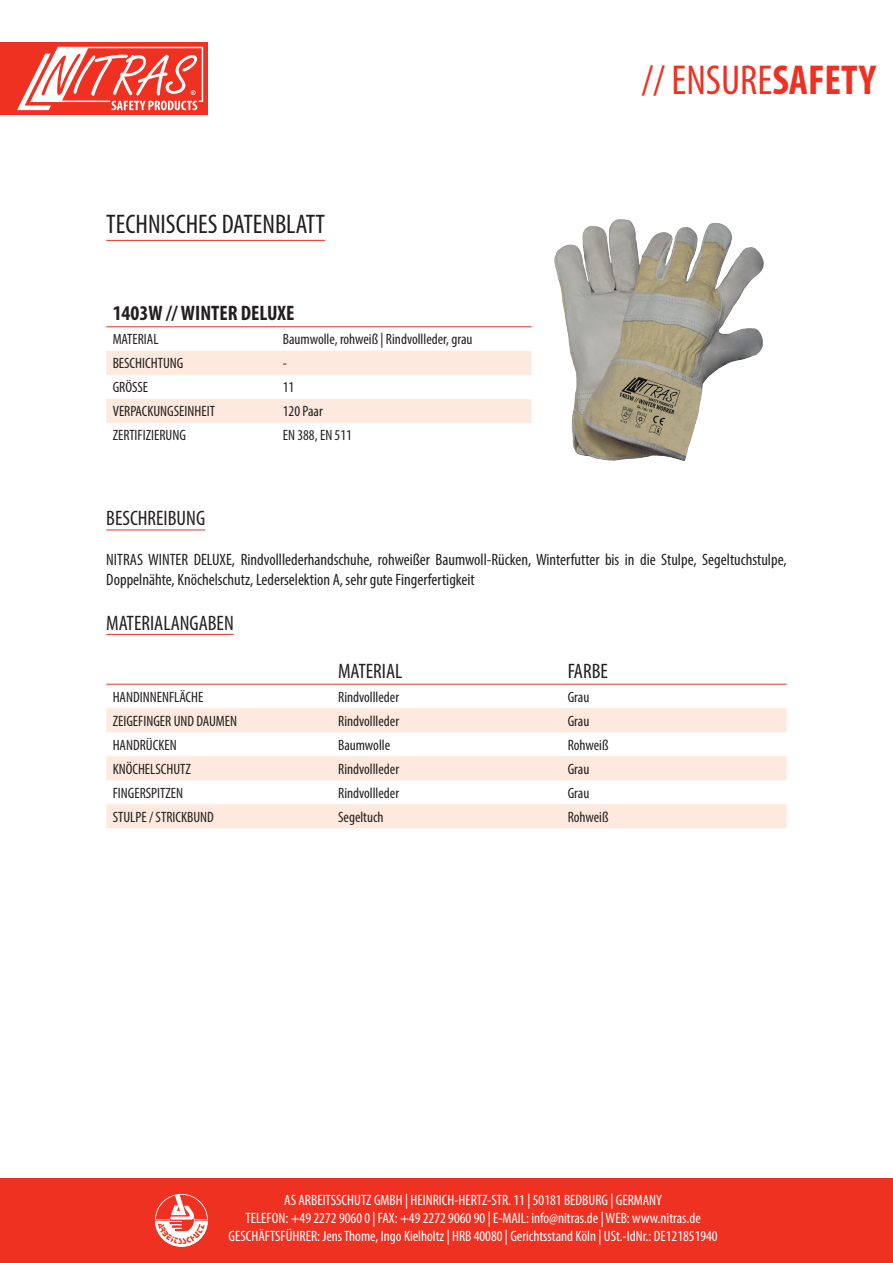
<style>
.page{position:relative;width:893px;height:1263px;background:#fff}
.page>*{position:absolute;margin:0;border:0;box-sizing:border-box;transform-origin:0 0}
.t1{font:condensed 42px "Myriad Pro";color:#ef3122}
.t2{font:condensed 27px "Myriad Pro";color:#231f20}
.t3{font:condensed 21px "Myriad Pro";color:#231f20}
.t4{font:700 condensed 21px "Myriad Pro";color:#231f20}
.t5{font:condensed 16.5px/19.8px "Myriad Pro";color:#231f20}
.t6{font:condensed 15px "Myriad Pro";color:#231f20}
.t7{font:condensed 15px/18px "Myriad Pro";color:#fff;text-align:center}
.s1{font-weight:700}
</style>
<div class="page">
<div style="left:0;top:1178px;width:893px;height:85px;background:#ef3122"></div>
<div style="left:0;top:43px;width:207px;height:72px;background:#ef3122"></div>
<svg style="left:17px;top:47px;width:186px;height:63px"></svg>
<svg style="left:155px;top:1194px;width:53px;height:53px"></svg>
<hr style="left:106px;top:240px;width:219px;height:1px;background:#ef3122">
<hr style="left:106px;top:530px;width:99px;height:1px;background:#ef3122">
<hr style="left:106px;top:634px;width:128px;height:1px;background:#ef3122">
<svg style="left:106px;top:351px;width:425px;height:72px"></svg>
<hr style="left:106px;top:326px;width:170px;height:1px;background:#ef3122">
<hr style="left:276px;top:326px;width:255px;height:1px;background:#ef3122">
<svg style="left:106px;top:708px;width:681px;height:120px;fill:#fde9dd"></svg>
<hr style="left:106px;top:684px;width:226px;height:1px;background:#ef3122">
<hr style="left:332px;top:684px;width:229px;height:1px;background:#ef3122">
<hr style="left:561px;top:684px;width:226px;height:1px;background:#ef3122">
<img style="left:531px;top:219px;width:233px;height:242px">
<h2 class="t2" style="left:106px;top:208px;width:220px">TECHNISCHES DATENBLATT</h2>
<h3 class="t4" style="left:113px;top:300px;width:183px">1403W // WINTER DELUXE</h3>
<p class="t6" style="left:113px;top:330px;width:47px">MATERIAL</p>
<p class="t6" style="left:283px;top:330px;width:191px">Baumwolle, rohweiß | Rindvollleder, grau</p>
<p class="t6" style="left:113px;top:354px;width:72px">BESCHICHTUNG</p>
<p class="t6" style="left:283px;top:354px;width:6px">-</p>
<p class="t6" style="left:113px;top:378px;width:37px">GRÖSSE</p>
<p class="t6" style="left:283px;top:378px;width:13px">11</p>
<p class="t6" style="left:113px;top:402px;width:104px">VERPACKUNGSEINHEIT</p>
<p class="t6" style="left:283px;top:402px;width:41px">120 Paar</p>
<p class="t6" style="left:113px;top:426px;width:75px">ZERTIFIZIERUNG</p>
<p class="t6" style="left:283px;top:426px;width:71px">EN 388, EN 511</p>
<h1 class="t1" style="left:641px;top:55px;width:236px">// ENSURE<span class="s1">SAFETY</span></h1>
<h3 class="t3" style="left:106px;top:506px;width:100px">BESCHREIBUNG</h3>
<p class="t5" style="left:106px;top:549px;width:682px">NITRAS WINTER DELUXE, Rindvolllederhandschuhe, rohweißer Baumwoll-Rücken, Winterfutter bis in die Stulpe, Segeltuchstulpe,<br>Doppelnähte, Knöchelschutz, Lederselektion A, sehr gute Fingerfertigkeit</p>
<h3 class="t3" style="left:106px;top:610px;width:129px">MATERIALANGABEN</h3>
<h3 class="t3" style="left:338px;top:658px;width:66px">MATERIAL</h3>
<h3 class="t3" style="left:568px;top:658px;width:42px">FARBE</h3>
<p class="t6" style="left:113px;top:688px;width:92px">HANDINNENFLÄCHE</p>
<p class="t6" style="left:338px;top:688px;width:63px">Rindvollleder</p>
<p class="t6" style="left:568px;top:688px;width:23px">Grau</p>
<p class="t6" style="left:113px;top:712px;width:126px">ZEIGEFINGER UND DAUMEN</p>
<p class="t6" style="left:338px;top:712px;width:63px">Rindvollleder</p>
<p class="t6" style="left:568px;top:712px;width:23px">Grau</p>
<p class="t6" style="left:113px;top:736px;width:66px">HANDRÜCKEN</p>
<p class="t6" style="left:338px;top:736px;width:54px">Baumwolle</p>
<p class="t6" style="left:568px;top:736px;width:42px">Rohweiß</p>
<p class="t6" style="left:113px;top:760px;width:80px">KNÖCHELSCHUTZ</p>
<p class="t6" style="left:338px;top:760px;width:63px">Rindvollleder</p>
<p class="t6" style="left:568px;top:760px;width:23px">Grau</p>
<p class="t6" style="left:113px;top:784px;width:72px">FINGERSPITZEN</p>
<p class="t6" style="left:338px;top:784px;width:63px">Rindvollleder</p>
<p class="t6" style="left:568px;top:784px;width:23px">Grau</p>
<p class="t6" style="left:113px;top:808px;width:103px">STULPE / STRICKBUND</p>
<p class="t6" style="left:338px;top:808px;width:47px">Segeltuch</p>
<p class="t6" style="left:568px;top:808px;width:42px">Rohweiß</p>
<p class="t7" style="left:229px;top:1191px;width:491px">AS ARBEITSSCHUTZ GMBH | HEINRICH-HERTZ-STR. 11 | 50181 BEDBURG | GERMANY<br>TELEFON: +49 2272 9060 0 | FAX: +49 2272 9060 90 | E-MAIL: info@nitras.de | WEB: www.nitras.de<br>GESCHÄFTSFÜHRER: Jens Thome, Ingo Kielholtz | HRB 40080 | Gerichtsstand Köln | USt.-IdNr.: DE121851940</p>
</div>
